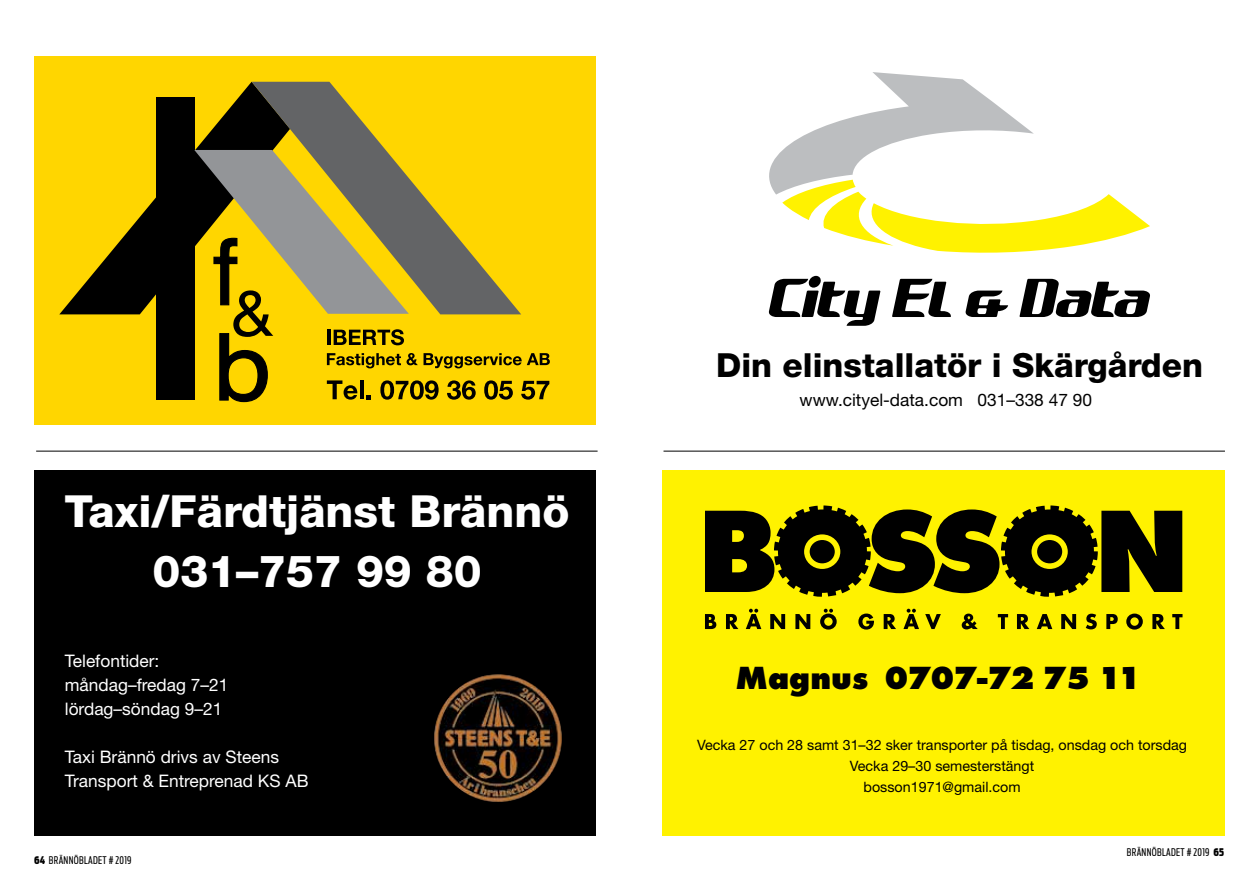
<style>
.page{position:relative;width:1259px;height:893px;background:#fff}
.page>*{position:absolute;margin:0;border:0;box-sizing:border-box;transform-origin:0 0}
.t1{font:800 44.25px/59.6px "Helvetica Neue LT";color:#fff;text-align:center}
.t2{font:800 33.3px "Helvetica Neue LT";color:#000}
.t3{font:800 33.3px "Futura T";color:#000}
.t4{font:17.25px/24px "Helvetica Neue LT";color:#fff}
.t5{font:17.25px "Helvetica Neue LT";color:#000}
.t6{font:14.25px/21px "Helvetica Neue LT";color:#000;text-align:center}
.t7{font:10.5px "Antenna Extra Cond";letter-spacing:.03em;color:#000}
.s1{font-weight:900}
</style>
<div class="page">
<svg style="left:769px;top:72px;width:381px;height:181px"></svg>
<svg style="left:769px;top:276px;width:111px;height:50px"></svg>
<svg style="left:892px;top:279px;width:59px;height:38px"></svg>
<svg style="left:965px;top:291px;width:43px;height:26px"></svg>
<svg style="left:1019px;top:279px;width:131px;height:38px"></svg>
<div style="left:662px;top:470px;width:563px;height:366px;background:#fff200"></div>
<svg style="left:1101px;top:511px;width:81px;height:81px"></svg>
<div style="left:774px;top:505px;width:97px;height:92px;border:7px dashed #000;border-radius:50%"></div>
<svg style="left:705px;top:509px;width:294px;height:84px"></svg>
<div style="left:1001px;top:505px;width:96px;height:92px;border:7px dashed #000;border-radius:50%"></div>
<svg style="left:1005px;top:509px;width:89px;height:84px"></svg>
<svg style="left:705px;top:614px;width:11px;height:15px"></svg>
<svg style="left:726px;top:614px;width:12px;height:15px"></svg>
<svg style="left:746px;top:609px;width:15px;height:20px"></svg>
<svg style="left:770px;top:614px;width:15px;height:15px"></svg>
<svg style="left:795px;top:614px;width:15px;height:15px"></svg>
<svg style="left:820px;top:609px;width:16px;height:21px"></svg>
<svg style="left:858px;top:614px;width:16px;height:16px"></svg>
<svg style="left:883px;top:614px;width:13px;height:15px"></svg>
<svg style="left:903px;top:609px;width:16px;height:20px"></svg>
<svg style="left:925px;top:614px;width:16px;height:15px"></svg>
<svg style="left:961px;top:614px;width:16px;height:15px"></svg>
<svg style="left:998px;top:614px;width:10px;height:15px"></svg>
<svg style="left:1017px;top:614px;width:12px;height:15px"></svg>
<svg style="left:1036px;top:614px;width:16px;height:15px"></svg>
<svg style="left:1061px;top:614px;width:15px;height:15px"></svg>
<svg style="left:1085px;top:614px;width:11px;height:15px"></svg>
<svg style="left:1106px;top:614px;width:11px;height:15px"></svg>
<svg style="left:1126px;top:614px;width:16px;height:16px"></svg>
<svg style="left:1152px;top:614px;width:12px;height:15px"></svg>
<svg style="left:1172px;top:614px;width:10px;height:15px"></svg>
<hr style="left:663px;top:451px;width:562px;height:1px;background:#000">
<hr style="left:36px;top:451px;width:561px;height:1px;background:#000">
<div style="left:34px;top:470px;width:561px;height:366px;background:#000"></div>
<img style="left:434px;top:674px;width:128px;height:128px;border-radius:64px">
<div style="left:34px;top:56px;width:561px;height:369px;background:#ffd600"></div>
<svg style="left:59px;top:82px;width:193px;height:232px;fill:#ffd600"></svg>
<svg style="left:252px;top:82px;width:269px;height:68px;fill:#ffd600"></svg>
<div style="left:156px;top:97px;width:39px;height:303px;background:#000"></div>
<svg style="left:194px;top:150px;width:356px;height:253px"></svg>
<h1 class="t1" style="left:65px;top:482px;width:506px">Taxi/Färdtjänst Brännö<br>031–757 99 80</h1>
<p class="t4" style="left:65px;top:649px;width:165px">Telefontider: måndag–fredag 7–21 lördag–söndag 9–21</p>
<p class="t4" style="left:65px;top:745px;width:245px">Taxi Brännö drivs av Steens<br>Transport &amp; Entreprenad KS AB</p>
<p class="t7" style="left:34px;top:854px;width:99px"><span class="s1">64</span> BRÄNNÖBLADET # 2019</p>
<h2 class="t2" style="left:716px;top:346px;width:488px">Din elinstallatör i Skärgården</h2>
<p class="t5" style="left:799px;top:389px;width:294px">www.cityel-data.com 031–338 47 90</p>
<h2 class="t3" style="left:735px;top:657px;width:407px">Magnus 0707-72 75 11</h2>
<p class="t6" style="left:697px;top:734px;width:491px">Vecka 27 och 28 samt 31–32 sker transporter på tisdag, onsdag och torsdag<br>Vecka 29–30 semesterstängt<br>bosson1971@gmail.com</p>
<p class="t7" style="left:1127px;top:846px;width:99px">BRÄNNÖBLADET # 2019 <span class="s1">65</span></p>
</div>
